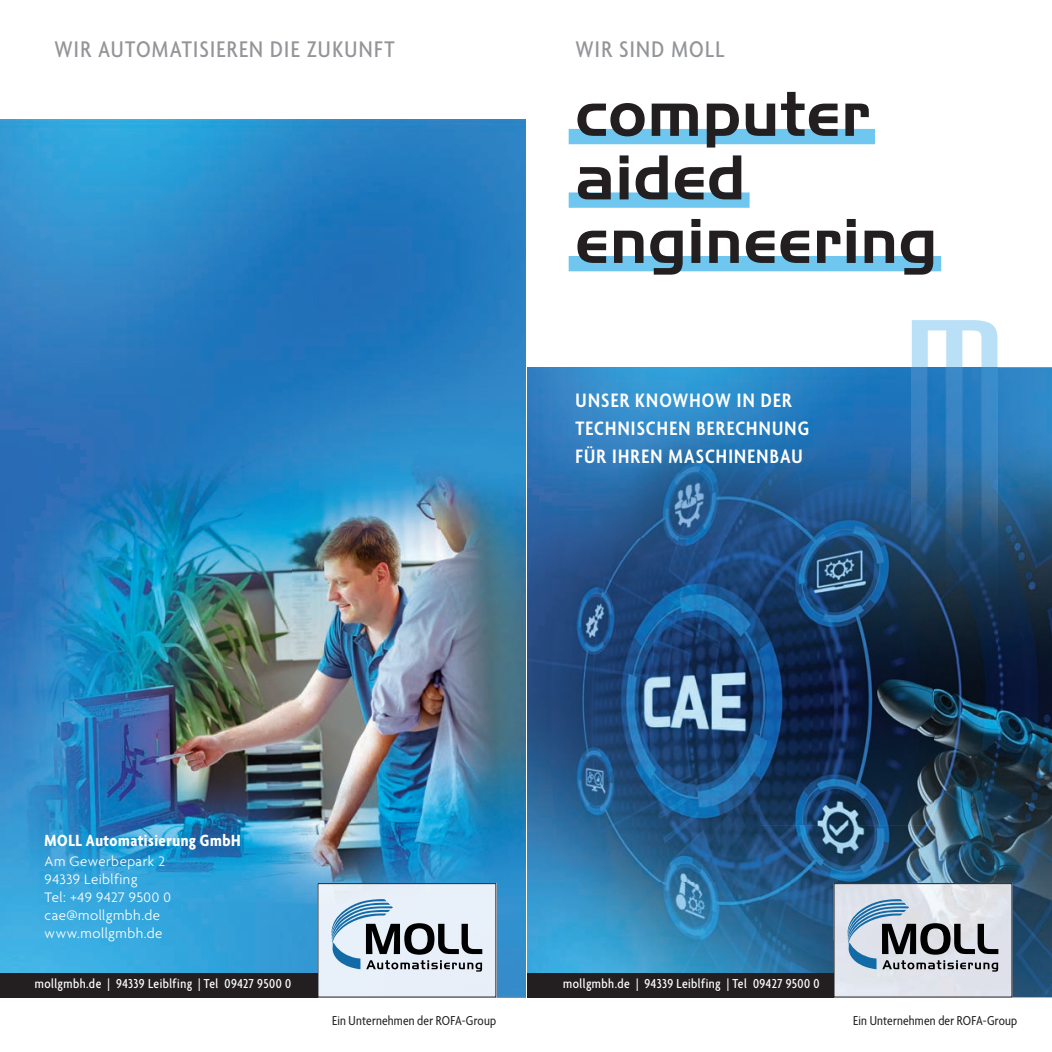
<style>
.page{position:relative;width:1052px;height:1052px;background:#fff}
.page>*{position:absolute;margin:0;border:0;box-sizing:border-box;transform-origin:0 0}
.t1{font:61.25px/63.5px "Handel Gothic BT";letter-spacing:.025em;color:#231f20}
.t2{font:500 condensed 24.5px "Agenda";letter-spacing:.055em;color:#939598}
.t3{font:600 condensed 21px/28px "Agenda";letter-spacing:.06em;color:#fff}
.t4{font:700 condensed 17.5px "Agenda";letter-spacing:.03em;color:#fff}
.t5{font:300 14.88px/17.8px "Agenda";letter-spacing:.03em;color:#fff}
.t6{font:500 condensed 14px "Agenda";letter-spacing:.03em;color:#fff}
.t7{font:condensed 14px "Agenda";letter-spacing:.015em;color:#231f20}
</style>
<div class="page">
<div style="left:568px;top:129px;width:307px;height:15px;background:#6fc6ef"></div>
<div style="left:568px;top:192px;width:181px;height:16px;background:#6fc6ef"></div>
<div style="left:568px;top:256px;width:373px;height:15px;background:#6fc6ef"></div>
<img style="left:527px;top:367px;width:232px;height:605px">
<img style="left:759px;top:367px;width:153px;height:229px">
<img style="left:994px;top:367px;width:58px;height:630px">
<img style="left:759px;top:596px;width:176px;height:344px">
<img style="left:935px;top:660px;width:59px;height:223px">
<img style="left:759px;top:940px;width:74px;height:32px">
<img style="left:835px;top:885px;width:175px;height:110px">
<svg style="left:847px;top:899px;width:151px;height:72px;background:#a4adb7"></svg>
<div style="left:833px;top:883px;width:179px;height:114px;border:1px solid #231f20"></div>
<div style="left:526px;top:972px;width:307px;height:25px;background:#231f20"></div>
<svg style="left:912px;top:320px;width:85px;height:47px"></svg>
<img style="left:912px;top:367px;width:85px;height:293px">
<img style="left:0;top:119px;width:292px;height:853px">
<img style="left:292px;top:119px;width:234px;height:815px">
<img style="left:292px;top:934px;width:25px;height:38px">
<div style="left:496px;top:934px;width:30px;height:63px;background:#358ccb"></div>
<div style="left:319px;top:885px;width:175px;height:110px;background:#e8f0f8"></div>
<svg style="left:331px;top:899px;width:151px;height:72px;background:#a9b6c2"></svg>
<div style="left:317px;top:883px;width:179px;height:114px;border:1px solid #231f20"></div>
<div style="left:0;top:972px;width:317px;height:25px;background:#231f20"></div>
<h2 class="t2" style="left:55px;top:36px;width:342px">WIR AUTOMATISIEREN DIE ZUKUNFT</h2>
<h2 class="t2" style="left:575px;top:36px;width:150px">WIR SIND MOLL</h2>
<h1 class="t1" style="left:575px;top:82px;width:362px">computer aided engineering</h1>
<h3 class="t3" style="left:575px;top:387px;width:235px">UNSER KNOWHOW IN DER<br>TECHNISCHEN BERECHNUNG<br>FÜR IHREN MASCHINENBAU</h3>
<p class="t4" style="left:45px;top:831px;width:198px">MOLL Automatisierung GmbH</p>
<p class="t5" style="left:45px;top:853px;width:128px">Am Gewerbepark 2<br>94339 Leiblfing<br>Tel: +49 9427 9500 0 cae@mollgmbh.de www.mollgmbh.de</p>
<p class="t6" style="left:35px;top:976px;width:258px">mollgmbh.de | 94339 Leiblfing | Tel 09427 9500 0</p>
<p class="t7" style="left:332px;top:1012px;width:166px">Ein Unternehmen der ROFA-Group</p>
<p class="t6" style="left:563px;top:976px;width:258px">mollgmbh.de | 94339 Leiblfing | Tel 09427 9500 0</p>
<p class="t7" style="left:853px;top:1012px;width:166px">Ein Unternehmen der ROFA-Group</p>
</div>
